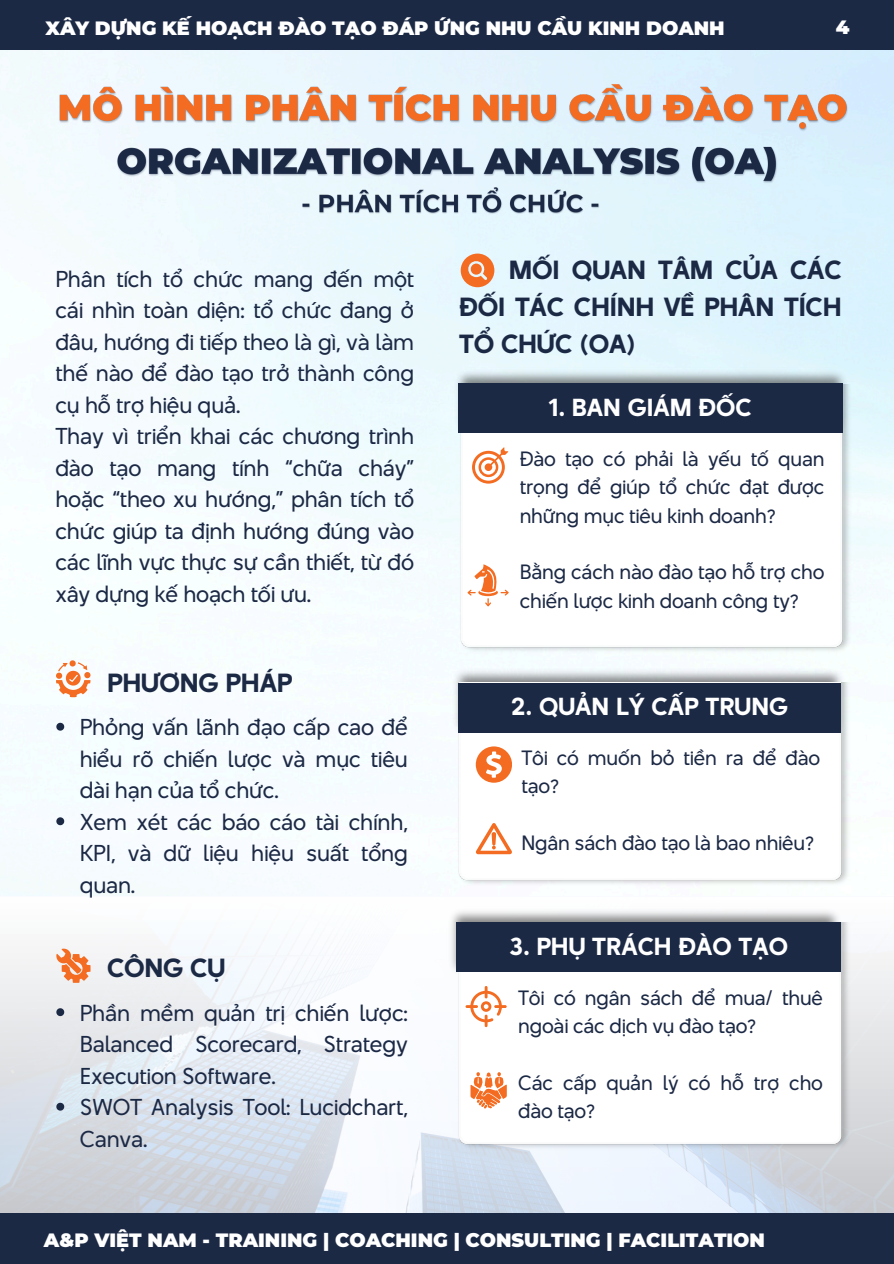
<style>
.page{position:relative;width:894px;height:1264px;background:#fff}
.page>*{position:absolute;margin:0;border:0;box-sizing:border-box;transform-origin:0 0}
.t1{font:700 24px/37.2px "BT Beau Sans Extra";letter-spacing:-.01em;color:#1c2945;text-align:justify}
.t2{font:700 22.5px "BT Beau Sans Extra";color:#fff}
.t3{font:21px/31.5px "BT Beau Sans Regular";letter-spacing:-.01em;color:#1c2945;text-align:justify}
.t4{font:900 19.2px "Montserrat";color:#fff}
.t5{font:18.9px/28.3px "BT Beau Sans Regular";letter-spacing:-.01em;color:#1c2945}
</style>
<div class="page">
<img style="left:0;top:50px;width:893px;height:846px">
<svg style="left:0;top:953px;width:893px;height:260px"></svg>
<div style="left:0;top:1213px;width:893px;height:50px;background:#1c2945"></div>
<div style="left:0;top:0;width:893px;height:50px;background:#1c2945"></div>
<img style="left:450px;top:668px;width:396px;height:14px">
<img style="left:446px;top:682px;width:414px;height:214px">
<div style="left:458px;top:682px;width:382px;height:50px;background:#1c2945"></div>
<svg style="left:475px;top:746px;width:36px;height:36px"></svg>
<svg style="left:475px;top:823px;width:36px;height:31px"></svg>
<img style="left:452px;top:367px;width:396px;height:18px">
<img style="left:448px;top:385px;width:414px;height:283px">
<div style="left:458px;top:383px;width:384px;height:50px;background:#1c2945"></div>
<svg style="left:472px;top:447px;width:36px;height:36px"></svg>
<svg style="left:467px;top:564px;width:41px;height:42px"></svg>
<img style="left:446px;top:922px;width:414px;height:243px">
<div style="left:456px;top:922px;width:384px;height:49px;background:#1c2945"></div>
<svg style="left:465px;top:986px;width:41px;height:41px"></svg>
<svg style="left:470px;top:1072px;width:36px;height:36px"></svg>
<svg style="left:56px;top:660px;width:34px;height:37px"></svg>
<svg style="left:56px;top:948px;width:34px;height:34px"></svg>
<img style="left:112px;top:139px;width:668px;height:48px">
<svg style="left:56px;top:722px;width:8px;height:8px"></svg>
<svg style="left:56px;top:817px;width:8px;height:8px"></svg>
<svg style="left:56px;top:1008px;width:8px;height:8px"></svg>
<svg style="left:56px;top:1102px;width:8px;height:8px"></svg>
<img style="left:57px;top:83px;width:793px;height:51px">
<svg style="left:460px;top:253px;width:34px;height:34px"></svg>
<img style="left:299px;top:184px;width:304px;height:35px">
<p class="t4" style="left:45px;top:16px;width:680px">XÂY DỰNG KẾ HOẠCH ĐÀO TẠO ĐÁP ỨNG NHU CẦU KINH DOANH</p>
<p class="t4" style="left:835px;top:16px;width:15px">4</p>
<p class="t3" style="left:55px;top:263px;width:360px">Phân tích tổ chức mang đến một cái nhìn toàn diện: tổ chức đang ở đâu, hướng đi tiếp theo là gì, và làm thế nào để đào tạo trở thành công cụ hỗ trợ hiệu quả.</p>
<p class="t3" style="left:55px;top:420px;width:360px">Thay vì triển khai các chương trình đào tạo mang tính “chữa cháy” hoặc “theo xu hướng,” phân tích tổ chức giúp ta định hướng đúng vào các lĩnh vực thực sự cần thiết, từ đó xây dựng kế hoạch tối ưu.</p>
<p class="t1" style="left:107px;top:663px;width:187px">PHƯƠNG PHÁP</p>
<p class="t3" style="left:80px;top:711px;width:329px">Phỏng vấn lãnh đạo cấp cao để hiểu rõ chiến lược và mục tiêu dài hạn của tổ chức.</p>
<h2 class="t3" style="left:80px;top:806px;width:329px">Xem xét các báo cáo tài chính, KPI, và dữ liệu hiệu suất tổng quan.</h2>
<p class="t1" style="left:107px;top:949px;width:120px">CÔNG CỤ</p>
<p class="t3" style="left:80px;top:996px;width:329px">Phần mềm quản trị chiến lược:<br>Balanced Scorecard, Strategy Execution Software.</p>
<p class="t3" style="left:80px;top:1091px;width:329px">SWOT Analysis Tool: Lucidchart,<br>Canva.</p>
<p class="t1" style="left:459px;top:251px;width:384px;text-indent:50px">MỐI QUAN TÂM CỦA CÁC ĐỐI TÁC CHÍNH VỀ PHÂN TÍCH TỔ CHỨC (OA)</p>
<p class="t2" style="left:548px;top:391px;width:204px">1. BAN GIÁM ĐỐC</p>
<p class="t5" style="left:519px;top:444px;width:306px;text-align:justify">Đào tạo có phải là yếu tố quan trọng để giúp tổ chức đạt được những mục tiêu kinh doanh?</p>
<p class="t5" style="left:519px;top:558px;width:306px">Bằng cách nào đào tạo hỗ trợ cho chiến lược kinh doanh công ty?</p>
<h3 class="t2" style="left:511px;top:689px;width:278px">2. QUẢN LÝ CẤP TRUNG</h3>
<p class="t5" style="left:521px;top:743px;width:300px">Tôi có muốn bỏ tiền ra để đào tạo?</p>
<p class="t5" style="left:521px;top:828px;width:294px">Ngân sách đào tạo là bao nhiêu?</p>
<p class="t2" style="left:509px;top:929px;width:280px">3. PHỤ TRÁCH ĐÀO TẠO</p>
<h2 class="t5" style="left:518px;top:983px;width:306px">Tôi có ngân sách để mua/ thuê ngoài các dịch vụ đào tạo?</h2>
<p class="t5" style="left:518px;top:1068px;width:306px">Các cấp quản lý có hỗ trợ cho đào tạo?</p>
<p class="t4" style="left:44px;top:1228px;width:722px">A&amp;P VIỆT NAM - TRAINING | COACHING | CONSULTING | FACILITATION</p>
</div>
